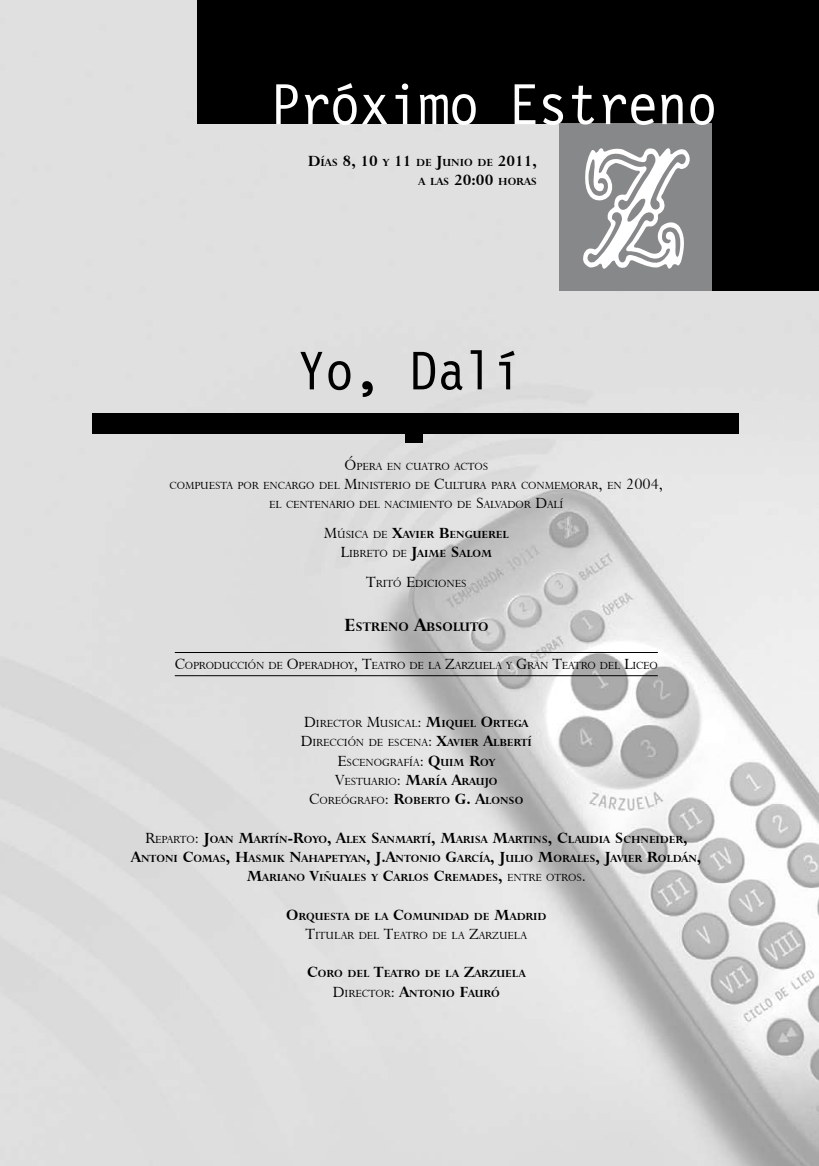
<style>
.page{position:relative;width:819px;height:1166px;background:#fff}
.page>*{position:absolute;margin:0;border:0;box-sizing:border-box;transform-origin:0 0}
.t1{font:59.5px "Letter Gothic 12 Pitch BT";color:#fff}
.t2{font:56px "Letter Gothic 12 Pitch BT";color:#000}
.t3{font:700 17.5px "Lapidary 333 BT";color:#000}
.t4{font:700 14.7px "Lapidary 333 BT";color:#000}
.t5{font:700 12.25px/19.2px "Lapidary 333 BT";color:#000;text-align:center}
.t6{font:12.25px/19.2px "Lapidary 333 BT";color:#000;text-align:center}
.s1{font-size:12.25px}
.s2{font-size:17.5px}
.s3{font-weight:400;font-size:17.5px}
.s4{font-weight:400}
.s5{font-size:21px}
.s6{font-weight:700;font-size:17.5px}
.s7{font-weight:700}
</style>
<div class="page">
<img style="left:0;top:0;width:819px;height:1166px">
<div style="left:197px;top:0;width:622px;height:124px;background:#000"></div>
<div style="left:558px;top:124px;width:154px;height:167px;background:#878889"></div>
<svg style="left:583px;top:148px;width:107px;height:121px"></svg>
<div style="left:712px;top:120px;width:107px;height:171px;background:#000"></div>
<div style="left:92px;top:413px;width:646px;height:21px;background:#000"></div>
<div style="left:406px;top:425px;width:17px;height:17px;background:#000"></div>
<hr style="left:175px;top:652px;width:482px;height:1px;background:#000">
<hr style="left:175px;top:675px;width:482px;height:1px;background:#000">
<h1 class="t1" style="left:270px;top:71px;width:448px">Próximo Estreno</h1>
<h3 class="t3" style="left:308px;top:151px;width:231px">D<span class="s1">ÍAS</span> 8, 10 <span class="s1">Y</span> 11 <span class="s1">DE</span> J<span class="s1">UNIO DE</span> 2011,</h3>
<p class="t5" style="left:418px;top:172px;width:120px">A LAS <span class="s2">20:00</span> HORAS</p>
<h2 class="t2" style="left:297px;top:339px;width:226px">Yo, Dalí</h2>
<p class="t6" style="left:170px;top:457px;width:495px"><span class="s2">Ó</span>PERA EN CUATRO ACTOS<br>COMPUESTA POR ENCARGO DEL <span class="s2">M</span>INISTERIO DE <span class="s2">C</span>ULTURA PARA CONMEMORAR<span class="s2">,</span> EN <span class="s2">2004,<br></span>EL CENTENARIO DEL NACIMIENTO DE <span class="s2">S</span>ALVADOR <span class="s2">D</span>ALÍ</p>
<p class="t5" style="left:324px;top:525px;width:186px"><span class="s3">M</span><span class="s4">ÚSICA DE</span> <span class="s2">X</span>AVIER <span class="s2">B</span>ENGUEREL<br><span class="s3">L</span><span class="s4">IBRETO DE</span> <span class="s2">J</span>AIME <span class="s2">S</span>ALOM</p>
<p class="t6" style="left:366px;top:574px;width:102px"><span class="s2">T</span>RITÓ <span class="s2">E</span>DICIONES</p>
<p class="t4" style="left:344px;top:618px;width:146px"><span class="s5">E</span>STRENO <span class="s5">A</span>BSOLUTO</p>
<p class="t6" style="left:175px;top:656px;width:484px"><span class="s2">C</span>OPRODUCCIÓN DE <span class="s2">O</span>PERADHOY<span class="s2">, T</span>EATRO DE LA <span class="s2">Z</span>ARZUELA Y <span class="s2">G</span>RAN <span class="s2">T</span>EATRO DEL <span class="s2">L</span>ICEO</p>
<p class="t6" style="left:300px;top:714px;width:233px"><span class="s2">D</span>IRECTOR <span class="s2">M</span>USICAL<span class="s2">:</span> <span class="s6">M</span><span class="s7">IQUEL</span> <span class="s6">O</span><span class="s7">RTEGA<br></span><span class="s2">D</span>IRECCIÓN DE ESCENA<span class="s2">:</span> <span class="s6">X</span><span class="s7">AVIER</span> <span class="s6">A</span><span class="s7">LBERTÍ<br></span><span class="s2">E</span>SCENOGRAFÍA<span class="s2">:</span> <span class="s6">Q</span><span class="s7">UIM</span> <span class="s6">R</span><span class="s7">OY<br></span><span class="s2">V</span>ESTUARIO<span class="s2">:</span> <span class="s6">M</span><span class="s7">ARÍA</span> <span class="s6">A</span><span class="s7">RAUJO<br></span><span class="s2">C</span>OREÓGRAFO<span class="s2">:</span> <span class="s6">R</span><span class="s7">OBERTO</span> <span class="s6">G. A</span><span class="s7">LONSO</span></p>
<p class="t5" style="left:131px;top:829px;width:571px"><span class="s3">R</span><span class="s4">EPARTO</span><span class="s3">:</span> <span class="s2">J</span>OAN <span class="s2">M</span>ARTÍN<span class="s2">-R</span>OYO<span class="s2">, A</span>LEX <span class="s2">S</span>ANMARTÍ<span class="s2">, M</span>ARISA <span class="s2">M</span>ARTINS<span class="s2">, C</span>LAUDIA <span class="s2">S</span> CHNEIDER<span class="s2">,<br>A</span>NTONI <span class="s2">C</span>OMAS<span class="s2">, H</span>ASMIK <span class="s2">N</span>AHAPETYAN<span class="s2">, J.A</span>NTONIO <span class="s2">G</span>ARCÍA<span class="s2">, J</span>ULIO <span class="s2">M</span>ORALES<span class="s2">, J</span>AVIER <span class="s2">R</span>OLDÁN<span class="s2">,<br>M</span>ARIANO <span class="s2">V</span>IÑUALES Y <span class="s2">C</span>ARLOS <span class="s2">C</span>REMADES<span class="s2">,</span> <span class="s4">ENTRE OTROS</span><span class="s3">.</span></p>
<p class="t5" style="left:286px;top:906px;width:262px"><span class="s2">O</span>RQUESTA DE LA <span class="s2">C</span>OMUNIDAD DE <span class="s2">M</span>ADRID<br><span class="s3">T</span><span class="s4">ITULAR DEL</span> <span class="s3">T</span><span class="s4">EATRO DE LA</span> <span class="s3">Z</span><span class="s4">ARZUELA</span></p>
<p class="t5" style="left:307px;top:964px;width:220px"><span class="s2">C</span>ORO DEL <span class="s2">T</span>EATRO DE LA <span class="s2">Z</span>ARZUELA<br><span class="s3">D</span><span class="s4">IRECTOR</span><span class="s3">:</span> <span class="s2">A</span>NTONIO <span class="s2">F</span>AURÓ</p>
</div>
